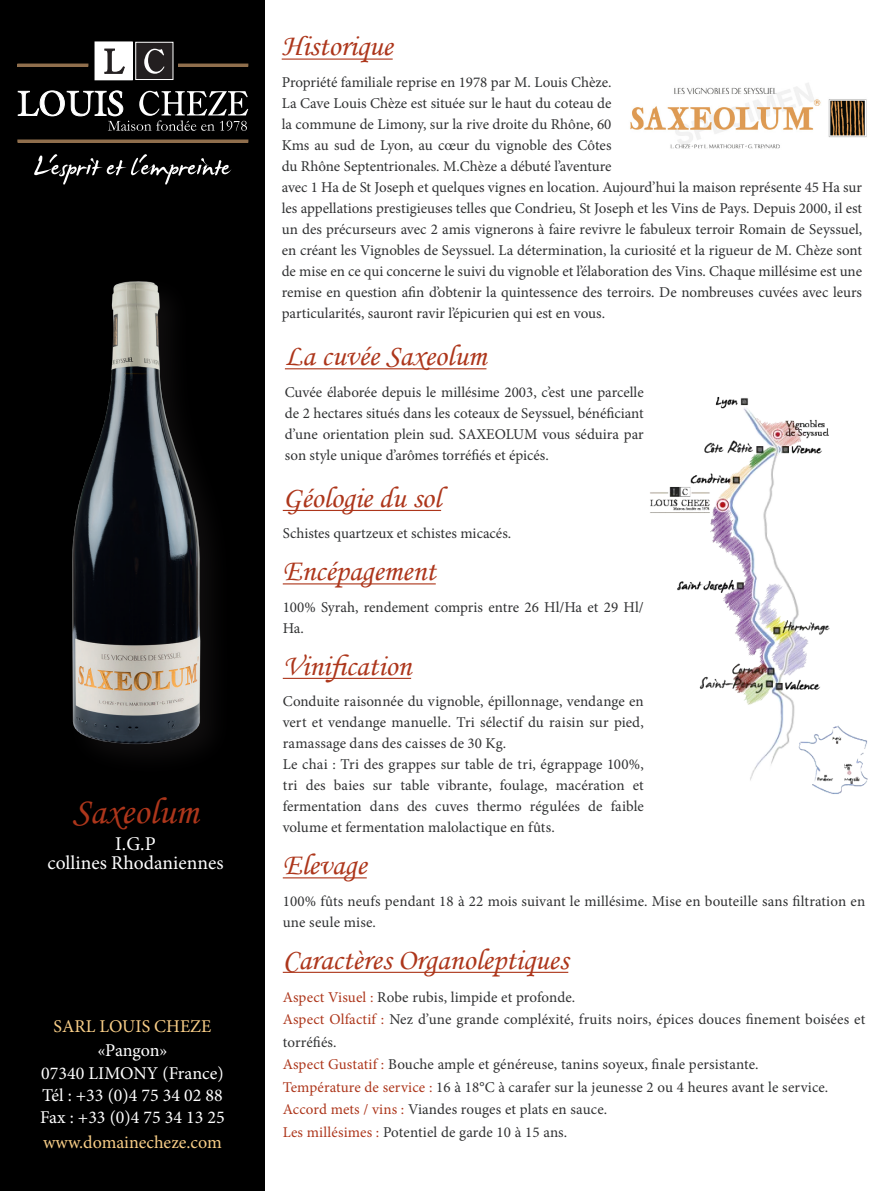
<style>
.page{position:relative;width:893px;height:1191px;background:#fff}
.page>*{position:absolute;margin:0;border:0;box-sizing:border-box;transform-origin:0 0}
.t1{font:37.5px "Monotype Corsiva";color:#ad361b}
.t2{font:30px "Monotype Corsiva";color:#ad361b}
.t3{font:19.5px/18.8px "Minion Pro";color:#fff;text-align:center}
.t4{font:18px "Minion Pro";color:#fff}
.t5{font:18px "Minion Pro";color:#f9ce87}
.t6{font:15px/21px "Minion Pro";color:#303132}
.s1{color:#ad361b}
</style>
<div class="page">
<hr style="left:285px;top:368px;width:201px;height:1px;background:#ad361b">
<hr style="left:283px;top:510px;width:158px;height:1px;background:#ad361b">
<hr style="left:282px;top:59px;width:111px;height:1px;background:#ad361b">
<hr style="left:283px;top:583px;width:153px;height:1px;background:#ad361b">
<hr style="left:283px;top:678px;width:128px;height:1px;background:#ad361b">
<hr style="left:283px;top:877px;width:84px;height:1px;background:#ad361b">
<hr style="left:283px;top:971px;width:285px;height:2px;background:#ad361b">
<img style="left:630px;top:83px;width:237px;height:66px">
<div style="left:0;top:0;width:265px;height:1191px;background:#000"></div>
<div style="left:178px;top:64px;width:70px;height:2px;border:1px solid #8f6e4c"></div>
<div style="left:136px;top:42px;width:37px;height:37px;background:#231f20"></div>
<div style="left:135px;top:42px;width:38px;height:38px;border:1px solid #fff"></div>
<svg style="left:144px;top:49px;width:20px;height:25px"></svg>
<div style="left:17px;top:139px;width:231px;height:4px;border:1px solid #8f6e4c"></div>
<div style="left:18px;top:64px;width:70px;height:2px;border:1px solid #8f6e4c"></div>
<svg style="left:18px;top:90px;width:230px;height:41px"></svg>
<div style="left:95px;top:42px;width:37px;height:38px;background:#fff"></div>
<svg style="left:105px;top:49px;width:20px;height:25px"></svg>
<svg style="left:34px;top:154px;width:197px;height:31px"></svg>
<img style="left:72px;top:281px;width:136px;height:471px">
<img style="left:650px;top:397px;width:218px;height:397px">
<p class="t1" style="left:73px;top:788px;width:127px">Saxeolum</p>
<p class="t3" style="left:47px;top:834px;width:178px">I.G.P<br>collines Rhodaniennes</p>
<p class="t5" style="left:54px;top:1014px;width:159px">SARL LOUIS CHEZE</p>
<p class="t4" style="left:97px;top:1038px;width:72px">«Pangon»</p>
<p class="t4" style="left:41px;top:1061px;width:184px">07340 LIMONY (France)</p>
<p class="t4" style="left:42px;top:1083px;width:182px">Tél : +33 (0)4 75 34 02 88</p>
<p class="t4" style="left:40px;top:1105px;width:186px">Fax : +33 (0)4 75 34 13 25</p>
<p class="t5" style="left:43px;top:1130px;width:180px">www.domainecheze.com</p>
<p class="t2" style="left:282px;top:28px;width:112px">Historique</p>
<p class="t6" style="left:282px;top:72px;width:582px">Propriété familiale reprise en 1978 par M. Louis Chèze.<br>La Cave Louis Chèze est située sur le haut du coteau de<br>la commune de Limony, sur la rive droite du Rhône, 60<br>Kms au sud de Lyon, au cœur du vignoble des Côtes<br>du Rhône Septentrionales. M.Chèze a débuté l’aventure<br>avec 1 Ha de St Joseph et quelques vignes en location. Aujourd’hui la maison représente 45 Ha sur les appellations prestigieuses telles que Condrieu, St Joseph et les Vins de Pays. Depuis 2000, il est un des précurseurs avec 2 amis vignerons à faire revivre le fabuleux terroir Romain de Seyssuel, en créant les Vignobles de Seyssuel. La détermination, la curiosité et la rigueur de M. Chèze sont de mise en ce qui concerne le suivi du vignoble et l’élaboration des Vins. Chaque millésime est une remise en question afin d’obtenir la quintessence des terroirs. De nombreuses cuvées avec leurs particularités, sauront ravir l’épicurien qui est en vous.</p>
<p class="t2" style="left:285px;top:338px;width:203px">La cuvée Saxeolum</p>
<p class="t6" style="left:285px;top:381px;width:360px;text-align:justify">Cuvée élaborée depuis le millésime 2003, c’est une parcelle de 2 hectares situés dans les coteaux de Seyssuel, bénéficiant d’une orientation plein sud. SAXEOLUM vous séduira par son style unique d’arômes torréfiés et épicés.</p>
<p class="t2" style="left:283px;top:479px;width:160px">Géologie du sol</p>
<p class="t6" style="left:283px;top:523px;width:230px">Schistes quartzeux et schistes micacés.</p>
<p class="t2" style="left:283px;top:553px;width:155px">Encépagement</p>
<p class="t6" style="left:283px;top:596px;width:363px">100% Syrah, rendement compris entre 26 Hl/Ha et 29 Hl/<br>Ha.</p>
<p class="t2" style="left:283px;top:647px;width:130px">Vinification</p>
<p class="t6" style="left:283px;top:691px;width:363px;text-align:justify">Conduite raisonnée du vignoble, épillonnage, vendange en vert et vendange manuelle. Tri sélectif du raisin sur pied, ramassage dans des caisses de 30 Kg.</p>
<p class="t6" style="left:283px;top:754px;width:363px;text-align:justify">Le chai : Tri des grappes sur table de tri, égrappage 100%, tri des baies sur table vibrante, foulage, macération et fermentation dans des cuves thermo régulées de faible volume et fermentation malolactique en fûts.</p>
<p class="t2" style="left:283px;top:847px;width:86px">Elevage</p>
<p class="t6" style="left:283px;top:890px;width:584px">100% fûts neufs pendant 18 à 22 mois suivant le millésime. Mise en bouteille sans filtration en une seule mise.</p>
<p class="t2" style="left:283px;top:941px;width:287px">Caractères Organoleptiques</p>
<p class="t6" style="left:283px;top:986px;width:294px"><span class="s1">Aspect Visuel :</span> Robe rubis, limpide et profonde.</p>
<p class="t6" style="left:283px;top:1008px;width:584px;line-height:22.5px"><span class="s1">Aspect Olfactif :</span> Nez d’une grande compléxité, fruits noirs, épices douces finement boisées et torréfiés.</p>
<p class="t6" style="left:283px;top:1054px;width:477px"><span class="s1">Aspect Gustatif :</span> Bouche ample et généreuse, tanins soyeux, finale persistante.</p>
<p class="t6" style="left:283px;top:1076px;width:547px"><span class="s1">Température de service :</span> 16 à 18°C à carafer sur la jeunesse 2 ou 4 heures avant le service.</p>
<p class="t6" style="left:283px;top:1099px;width:326px"><span class="s1">Accord mets / vins :</span> Viandes rouges et plats en sauce.</p>
<p class="t6" style="left:283px;top:1121px;width:286px"><span class="s1">Les millésimes :</span> Potentiel de garde 10 à 15 ans.</p>
</div>
